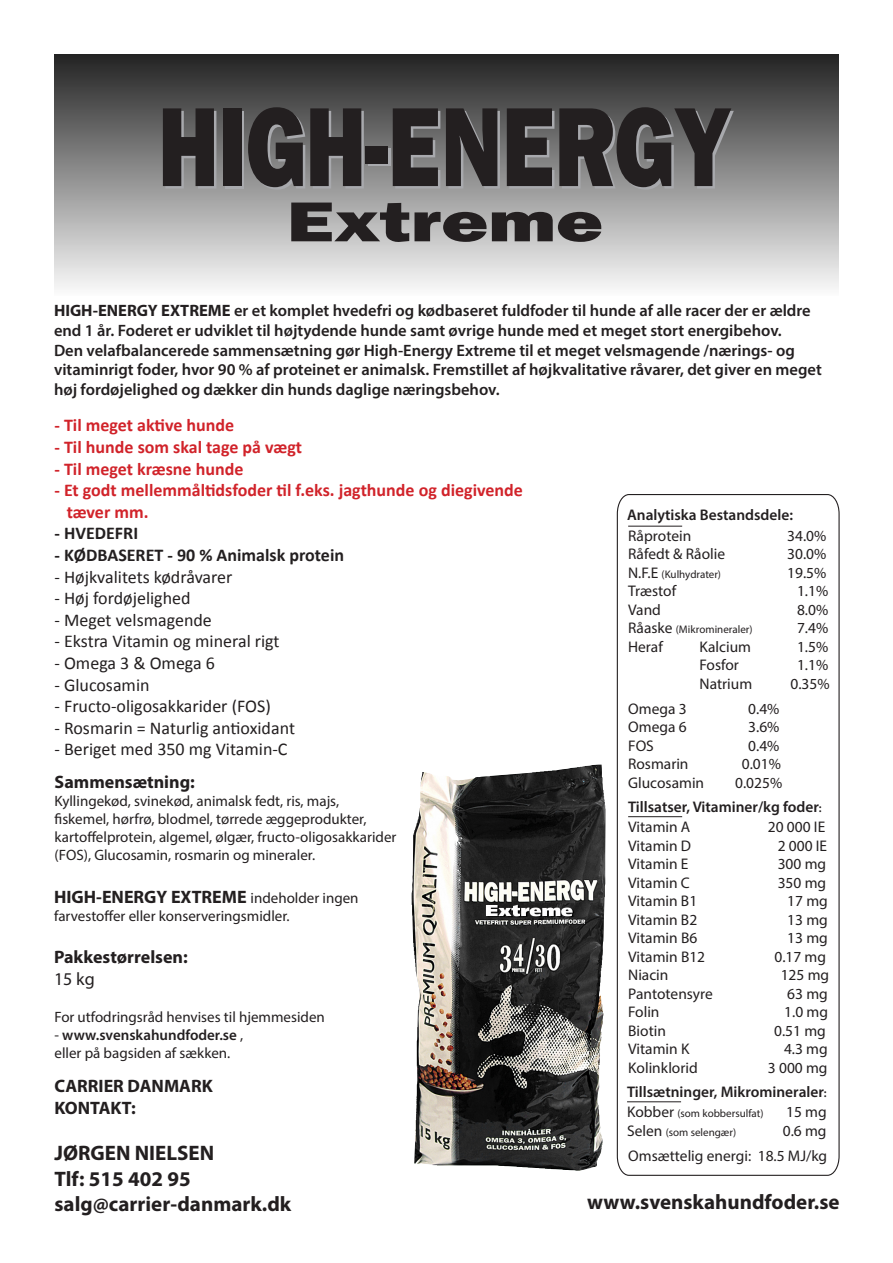
<style>
.page{position:relative;width:893px;height:1263px;background:#fff}
.page>*{position:absolute;margin:0;border:0;box-sizing:border-box;transform-origin:0 0}
.t1{font:700 21px "Myriad Pro";color:#231f20}
.t2{font:18px "Calibri";color:#231f20}
.t3{font:700 18px "Calibri";color:#d1232a}
.t4{font:700 18px "Myriad Pro";color:#231f20}
.t5{font:700 18px "Calibri";color:#231f20}
.t6{font:18px "Myriad Pro";color:#231f20}
.t7{font:600 16.5px/19.8px "Myriad Pro";color:#231f20}
.t8{font:15.45px "Myriad Pro";color:#231f20}
.t9{font:600 15.45px "Myriad Pro";color:#231f20}
.t10{font:15px/18px "Myriad Pro";color:#231f20}
.t11{font:600 15px "Myriad Pro";color:#231f20}
.t12{font:10.95px "Myriad Pro";color:#231f20}
.s1{font-weight:700}
.s2{font-weight:400;font-size:15px}
.s3{font-weight:400}
.s4{font-size:15.45px}
.s5{font-size:11.85px}
</style>
<div class="page">
<img style="left:411px;top:766px;width:192px;height:405px">
<div style="left:54px;top:54px;width:785px;height:241px;background:linear-gradient(to bottom,#232323,#fafafa)"></div>
<div style="left:225px;top:111px;width:19px;height:78px;background:#a8a9ad"></div>
<div style="left:368px;top:148px;width:22px;height:18px;background:#a8a9ad"></div>
<svg style="left:163px;top:108px;width:53px;height:81px;background:#3e3b3d"></svg>
<div style="left:223px;top:108px;width:19px;height:78px;background:#231f20"></div>
<svg style="left:248px;top:107px;width:116px;height:83px;background:#444142"></svg>
<div style="left:365px;top:146px;width:23px;height:18px;background:#231f20"></div>
<svg style="left:393px;top:108px;width:47px;height:81px;background:#3f3c3d"></svg>
<svg style="left:446px;top:108px;width:54px;height:81px;background:#403d3e"></svg>
<svg style="left:507px;top:107px;width:227px;height:83px;background:#4a4748"></svg>
<svg style="left:291px;top:203px;width:195px;height:39px;background:#656363"></svg>
<svg style="left:492px;top:212px;width:109px;height:30px;background:#504d4d"></svg>
<svg style="left:617px;top:494px;width:223px;height:682px"></svg>
<hr style="left:628px;top:816px;width:54px;height:1px;background:#231f20">
<hr style="left:628px;top:526px;width:54px;height:1px;background:#231f20">
<hr style="left:627px;top:1101px;width:54px;height:1px;background:#231f20">
<p class="t7" style="left:54px;top:300px;width:758px"><span class="s1">HIGH-ENERGY EXTREME</span> er et komplet hvedefri og kødbaseret fuldfoder til hunde af alle racer der er ældre end 1 år. Foderet er udviklet til højtydende hunde samt øvrige hunde med et meget stort energibehov.</p>
<p class="t7" style="left:54px;top:340px;width:742px">Den velafbalancerede sammensætning gør High-Energy Extreme til et meget velsmagende /nærings- og</p>
<p class="t7" style="left:54px;top:360px;width:769px">vitaminrigt foder, hvor 90 % af proteinet er animalsk. Fremstillet af højkvalitative råvarer, det giver en meget høj fordøjelighed og dækker din hunds daglige næringsbehov.</p>
<p class="t3" style="left:54px;top:414px;width:181px">- Til meget aktive hunde</p>
<p class="t3" style="left:54px;top:435px;width:249px">- Til hunde som skal tage på vægt</p>
<p class="t3" style="left:54px;top:457px;width:190px">- Til meget kræsne hunde</p>
<p class="t3" style="left:54px;top:479px;width:470px">- Et godt mellemmåltidsfoder til f.eks. jagthunde og diegivende</p>
<p class="t3" style="left:67px;top:500px;width:83px">tæver mm.</p>
<p class="t5" style="left:54px;top:522px;width:85px">- HVEDEFRI</p>
<p class="t5" style="left:54px;top:543px;width:291px">- KØDBASERET - 90 % Animalsk protein</p>
<p class="t2" style="left:54px;top:565px;width:179px">- Højkvalitets kødråvarer</p>
<p class="t2" style="left:54px;top:587px;width:138px">- Høj fordøjelighed</p>
<p class="t2" style="left:54px;top:608px;width:159px">- Meget velsmagende</p>
<p class="t2" style="left:54px;top:630px;width:226px">- Ekstra Vitamin og mineral rigt</p>
<p class="t2" style="left:54px;top:652px;width:162px">- Omega 3 &amp; Omega 6</p>
<p class="t2" style="left:54px;top:673px;width:97px">- Glucosamin</p>
<p class="t2" style="left:54px;top:695px;width:218px">- Fructo-oligosakkarider (FOS)</p>
<p class="t2" style="left:54px;top:716px;width:242px">- Rosmarin = Naturlig antioxidant</p>
<p class="t2" style="left:54px;top:738px;width:235px">- Beriget med 350 mg Vitamin-C</p>
<p class="t4" style="left:54px;top:770px;width:142px">Sammensætning:</p>
<p class="t10" style="left:54px;top:792px;width:286px">Kyllingekød, svinekød, animalsk fedt, ris, majs,</p>
<p class="t10" style="left:54px;top:810px;width:343px">fiskemel, hørfrø, blodmel, tørrede æggeprodukter, kartoffelprotein, algemel, ølgær, fructo-oligosakkarider (FOS), Glucosamin, rosmarin og mineraler.</p>
<p class="t4" style="left:54px;top:885px;width:306px">HIGH-ENERGY EXTREME <span class="s2">indeholder ingen</span></p>
<p class="t10" style="left:54px;top:906px;width:237px">farvestoffer eller konserveringsmidler.</p>
<p class="t4" style="left:54px;top:946px;width:135px">Pakkestørrelsen:</p>
<p class="t6" style="left:54px;top:968px;width:42px">15 kg</p>
<p class="t10" style="left:54px;top:1007px;width:272px">For utfodringsråd henvises til hjemmesiden</p>
<p class="t11" style="left:54px;top:1025px;width:190px"><span class="s3">-</span> www.svenskahundfoder.se <span class="s3">,</span></p>
<p class="t10" style="left:54px;top:1043px;width:177px">eller på bagsiden af sækken.</p>
<p class="t9" style="left:627px;top:505px;width:168px">Analytiska Bestandsdele:</p>
<p class="t8" style="left:628px;top:526px;width:65px">Råprotein</p>
<p class="t8" style="left:787px;top:526px;width:41px">34.0%</p>
<p class="t8" style="left:628px;top:544px;width:98px">Råfedt &amp; Råolie</p>
<p class="t8" style="left:787px;top:544px;width:41px">30.0%</p>
<p class="t12" style="left:628px;top:567px;width:94px"><span class="s4">N.F.E</span> (Kulhydrater)</p>
<p class="t8" style="left:787px;top:563px;width:41px">19.5%</p>
<p class="t8" style="left:628px;top:581px;width:50px">Træstof</p>
<p class="t8" style="left:797px;top:581px;width:33px">1.1%</p>
<p class="t8" style="left:628px;top:600px;width:34px">Vand</p>
<p class="t8" style="left:797px;top:600px;width:33px">8.0%</p>
<p class="t12" style="left:628px;top:623px;width:126px"><span class="s4">Råaske</span> (Mikromineraler)</p>
<p class="t8" style="left:797px;top:618px;width:33px">7.4%</p>
<p class="t8" style="left:628px;top:637px;width:36px">Heraf</p>
<p class="t8" style="left:699px;top:637px;width:53px">Kalcium</p>
<p class="t8" style="left:797px;top:637px;width:33px">1.5%</p>
<p class="t8" style="left:699px;top:655px;width:41px">Fosfor</p>
<p class="t8" style="left:797px;top:655px;width:33px">1.1%</p>
<p class="t8" style="left:699px;top:674px;width:54px">Natrium</p>
<p class="t8" style="left:790px;top:674px;width:41px">0.35%</p>
<p class="t8" style="left:628px;top:699px;width:60px">Omega 3</p>
<p class="t8" style="left:748px;top:699px;width:33px">0.4%</p>
<p class="t8" style="left:628px;top:718px;width:60px">Omega 6</p>
<p class="t8" style="left:748px;top:718px;width:33px">3.6%</p>
<p class="t8" style="left:628px;top:736px;width:27px">FOS</p>
<p class="t8" style="left:748px;top:736px;width:33px">0.4%</p>
<p class="t8" style="left:628px;top:755px;width:62px">Rosmarin</p>
<p class="t8" style="left:742px;top:755px;width:41px">0.01%</p>
<p class="t8" style="left:628px;top:773px;width:78px">Glucosamin</p>
<p class="t8" style="left:735px;top:773px;width:49px">0.025%</p>
<p class="t8" style="left:628px;top:817px;width:64px">Vitamin A</p>
<p class="t8" style="left:768px;top:817px;width:59px">20 000 IE</p>
<p class="t8" style="left:628px;top:836px;width:65px">Vitamin D</p>
<p class="t8" style="left:778px;top:836px;width:51px">2 000 IE</p>
<p class="t8" style="left:628px;top:854px;width:62px">Vitamin E</p>
<p class="t8" style="left:778px;top:854px;width:50px">300 mg</p>
<p class="t8" style="left:628px;top:873px;width:63px">Vitamin C</p>
<p class="t8" style="left:778px;top:873px;width:50px">350 mg</p>
<p class="t8" style="left:628px;top:891px;width:71px">Vitamin B1</p>
<p class="t8" style="left:787px;top:891px;width:42px">17 mg</p>
<p class="t8" style="left:628px;top:910px;width:71px">Vitamin B2</p>
<p class="t8" style="left:787px;top:910px;width:42px">13 mg</p>
<p class="t8" style="left:628px;top:928px;width:71px">Vitamin B6</p>
<p class="t8" style="left:787px;top:928px;width:42px">13 mg</p>
<p class="t8" style="left:628px;top:947px;width:78px">Vitamin B12</p>
<p class="t8" style="left:774px;top:947px;width:53px">0.17 mg</p>
<p class="t8" style="left:628px;top:965px;width:42px">Niacin</p>
<p class="t8" style="left:781px;top:965px;width:50px">125 mg</p>
<p class="t8" style="left:628px;top:984px;width:86px">Pantotensyre</p>
<p class="t8" style="left:787px;top:984px;width:42px">63 mg</p>
<p class="t8" style="left:628px;top:1002px;width:33px">Folin</p>
<p class="t8" style="left:784px;top:1002px;width:45px">1.0 mg</p>
<p class="t8" style="left:628px;top:1021px;width:39px">Biotin</p>
<p class="t8" style="left:774px;top:1021px;width:53px">0.51 mg</p>
<p class="t8" style="left:628px;top:1039px;width:63px">Vitamin K</p>
<p class="t8" style="left:784px;top:1039px;width:45px">4.3 mg</p>
<p class="t8" style="left:628px;top:1058px;width:71px">Kolinklorid</p>
<p class="t8" style="left:768px;top:1058px;width:61px">3 000 mg</p>
<p class="t9" style="left:628px;top:797px;width:195px">Tillsatser, Vitaminer/kg foder<span class="s5">:</span></p>
<p class="t4" style="left:54px;top:1074px;width:160px">CARRIER DANMARK</p>
<p class="t4" style="left:54px;top:1096px;width:83px">KONTAKT:</p>
<p class="t1" style="left:54px;top:1139px;width:161px">JØRGEN NIELSEN</p>
<p class="t1" style="left:54px;top:1165px;width:138px">Tlf: 515 402 95</p>
<p class="t1" style="left:54px;top:1190px;width:238px">salg@carrier-danmark.dk</p>
<p class="t1" style="left:587px;top:1188px;width:254px">www.svenskahundfoder.se</p>
<p class="t9" style="left:627px;top:1082px;width:201px">Tillsætninger, Mikromineraler<span class="s5">:</span></p>
<p class="t12" style="left:627px;top:1107px;width:138px"><span class="s4">Kobber</span> (som kobbersulfat)</p>
<p class="t8" style="left:786px;top:1103px;width:42px">15 mg</p>
<p class="t12" style="left:627px;top:1125px;width:111px"><span class="s4">Selen</span> (som selengær)</p>
<p class="t8" style="left:783px;top:1121px;width:45px">0.6 mg</p>
<p class="t8" style="left:628px;top:1146px;width:200px">Omsættelig energi: 18.5 MJ/kg</p>
</div>
